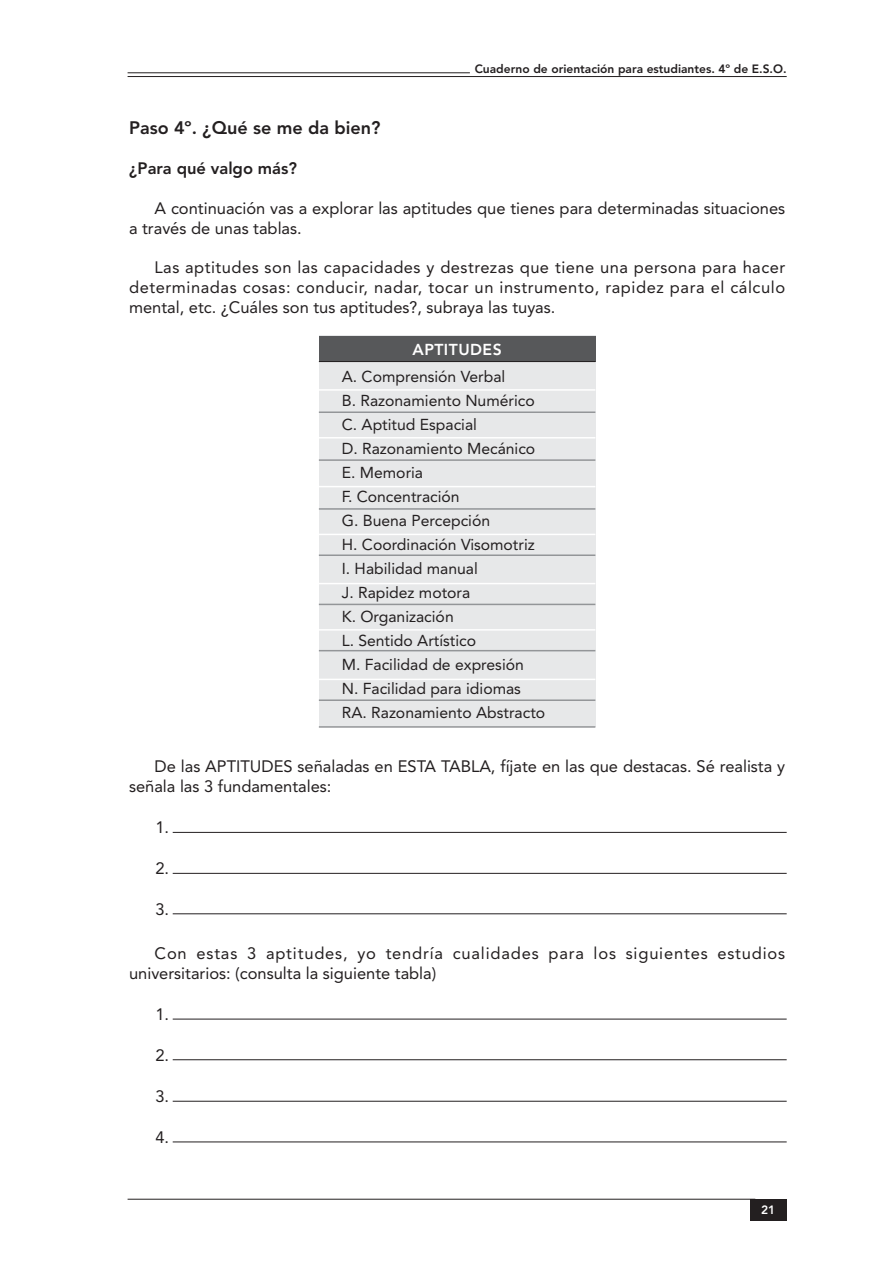
<style>
.page{position:relative;width:893px;height:1263px;background:#fff}
.page>*{position:absolute;margin:0;border:0;box-sizing:border-box;transform-origin:0 0}
.t1{font:800 18px "Avenir";color:#231f20}
.t2{font:16.5px/19.8px "Avenir";color:#231f20}
.t3{font:16.5px/19.8px "Avenir";letter-spacing:.05em;color:#231f20}
.t4{font:800 16.5px "Avenir";color:#231f20}
.t5{font:15.75px/24px "Avenir";color:#231f20}
.t6{font:800 15.75px "Avenir";letter-spacing:.03em;color:#fff}
.t7{font:800 12px "Avenir";color:#231f20}
.t8{font:800 12px "Avenir";color:#fff}
</style>
<div class="page">
<hr style="left:128px;top:76px;width:659px;height:1px;background:#231f20">
<hr style="left:128px;top:73px;width:342px;height:1px;background:#231f20">
<hr style="left:128px;top:1199px;width:627px;height:1px;background:#231f20">
<div style="left:750px;top:1199px;width:37px;height:21px;background:#231f20"></div>
<hr style="left:173px;top:832px;width:614px;height:1px;background:#231f20">
<hr style="left:173px;top:873px;width:614px;height:1px;background:#231f20">
<hr style="left:173px;top:913px;width:614px;height:1px;background:#231f20">
<hr style="left:173px;top:1019px;width:614px;height:1px;background:#231f20">
<hr style="left:173px;top:1059px;width:614px;height:1px;background:#231f20">
<hr style="left:173px;top:1101px;width:614px;height:1px;background:#231f20">
<hr style="left:173px;top:1142px;width:614px;height:1px;background:#231f20">
<div style="left:319px;top:336px;width:276px;height:391px;background:#e7e8e9"></div>
<div style="left:319px;top:336px;width:276px;height:26px;background:#57585a"></div>
<hr style="left:319px;top:411px;width:276px;height:2px;background:#939598">
<hr style="left:319px;top:389px;width:276px;height:2px;background:#fff">
<hr style="left:319px;top:459px;width:276px;height:2px;background:#939598">
<hr style="left:319px;top:437px;width:276px;height:1px;background:#fff">
<hr style="left:319px;top:508px;width:276px;height:2px;background:#939598">
<hr style="left:319px;top:486px;width:276px;height:1px;background:#fff">
<hr style="left:319px;top:554px;width:276px;height:2px;background:#939598">
<hr style="left:319px;top:534px;width:276px;height:1px;background:#fff">
<hr style="left:319px;top:604px;width:276px;height:1px;background:#939598">
<hr style="left:319px;top:583px;width:276px;height:1px;background:#fff">
<hr style="left:319px;top:650px;width:276px;height:1px;background:#939598">
<hr style="left:319px;top:629px;width:276px;height:2px;background:#fff">
<hr style="left:319px;top:699px;width:276px;height:2px;background:#939598">
<hr style="left:319px;top:726px;width:276px;height:2px;background:#939598">
<hr style="left:319px;top:679px;width:276px;height:1px;background:#fff">
<hr style="left:319px;top:361px;width:276px;height:1px;background:#231f20">
<p class="t7" style="left:475px;top:64px;width:313px">Cuaderno de orientación para estudiantes. 4º de E.S.O.</p>
<p class="t1" style="left:129px;top:121px;width:253px">Paso 4º. ¿Qué se me da bien?</p>
<p class="t4" style="left:129px;top:162px;width:169px">¿Para qué valgo más?</p>
<p class="t2" style="left:129px;top:200px;width:658px;text-indent:26px">A continuación vas a explorar las aptitudes que tienes para determinadas situaciones a través de unas tablas.</p>
<p class="t2" style="left:129px;top:259px;width:658px;text-align:justify;text-indent:26px">Las aptitudes son las capacidades y destrezas que tiene una persona para hacer determinadas cosas: conducir, nadar, tocar un instrumento, rapidez para el cálculo mental, etc. ¿Cuáles son tus aptitudes?, subraya las tuyas.</p>
<p class="t6" style="left:413px;top:343px;width:91px">APTITUDES</p>
<p class="t5" style="left:342px;top:366px;width:205px">A. Comprensión Verbal<br>B. Razonamiento Numérico<br>C. Aptitud Espacial<br>D. Razonamiento Mecánico<br>E. Memoria<br>F. Concentración<br>G. Buena Percepción<br>H. Coordinación Visomotriz<br>I. Habilidad manual<br>J. Rapidez motora<br>K. Organización<br>L. Sentido Artístico<br>M. Facilidad de expresión<br>N. Facilidad para idiomas<br>RA. Razonamiento Abstracto</p>
<p class="t2" style="left:129px;top:758px;width:658px;text-indent:26px">De las APTITUDES señaladas en ESTA TABLA, fíjate en las que destacas. Sé realista y señala las 3 fundamentales:</p>
<p class="t2" style="left:155px;top:818px;width:15px">1.</p>
<p class="t2" style="left:155px;top:859px;width:15px">2.</p>
<p class="t2" style="left:155px;top:901px;width:15px">3.</p>
<p class="t3" style="left:129px;top:944px;width:658px;text-indent:26px">Con estas 3 aptitudes, yo tendría cualidades para los siguientes estudios universitarios: (consulta la siguiente tabla)</p>
<p class="t2" style="left:155px;top:1005px;width:15px">1.</p>
<p class="t2" style="left:155px;top:1046px;width:15px">2.</p>
<p class="t2" style="left:155px;top:1087px;width:15px">3.</p>
<p class="t2" style="left:155px;top:1128px;width:15px">4.</p>
<p class="t8" style="left:761px;top:1205px;width:16px">21</p>
</div>
